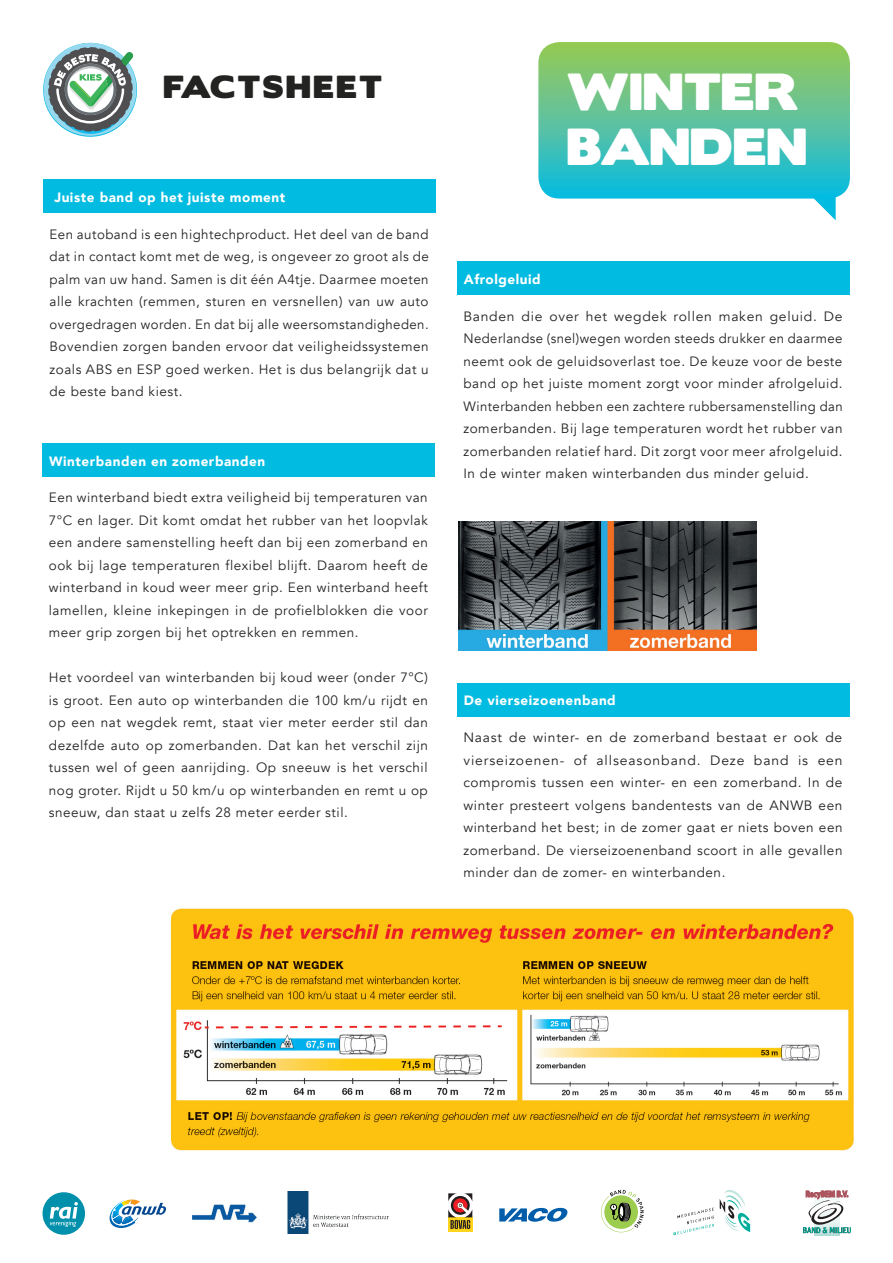
<style>
.page{position:relative;width:893px;height:1263px;background:#fff}
.page>*{position:absolute;margin:0;border:0;box-sizing:border-box;transform-origin:0 0}
.t1{font:46.5px/55.8px "Boris Black Bloxx";letter-spacing:.01em;color:#fff}
.t2{font:28.5px "Boris Black Bloxx";letter-spacing:.09em;color:#232322}
.t3{font:13.5px/22.5px "Avenir";letter-spacing:.04em;color:#232322;text-align:justify}
.t4{font:900 13.5px "Avenir";letter-spacing:.04em;color:#fff}
</style>
<div class="page">
<div style="left:43px;top:180px;width:392px;height:33px;background:#02bbe1"></div>
<svg style="left:538px;top:42px;width:312px;height:157px;background:#5bc39e"></svg>
<div style="left:44px;top:43px;width:93px;height:93px;background:#96d9ef;border-radius:50%"></div>
<svg style="left:48px;top:47px;width:86px;height:87px"></svg>
<div style="left:43px;top:443px;width:392px;height:34px;background:#02bbe1"></div>
<div style="left:457px;top:683px;width:392px;height:33px;background:#02bbe1"></div>
<img style="left:458px;top:522px;width:298px;height:129px">
<img style="left:171px;top:908px;width:683px;height:243px">
<div style="left:457px;top:262px;width:392px;height:33px;background:#02bbe1"></div>
<svg style="left:809px;top:193px;width:27px;height:27px"></svg>
<svg style="left:601px;top:1190px;width:43px;height:42px"></svg>
<svg style="left:448px;top:1193px;width:25px;height:39px"></svg>
<div style="left:448px;top:1217px;width:24px;height:14px;background:#fed41d"></div>
<svg style="left:448px;top:1193px;width:24px;height:36px"></svg>
<img style="left:288px;top:1191px;width:101px;height:42px">
<svg style="left:720px;top:1190px;width:30px;height:42px"></svg>
<svg style="left:673px;top:1207px;width:41px;height:28px"></svg>
<div style="left:43px;top:1192px;width:42px;height:43px;background:#0090ab;border-radius:50%"></div>
<svg style="left:50px;top:1202px;width:28px;height:25px"></svg>
<svg style="left:499px;top:1208px;width:68px;height:14px"></svg>
<svg style="left:110px;top:1199px;width:56px;height:29px"></svg>
<svg style="left:803px;top:1191px;width:47px;height:45px"></svg>
<img style="left:192px;top:1204px;width:65px;height:19px">
<h2 class="t2" style="left:163px;top:65px;width:220px">FACTSHEET</h2>
<p class="t4" style="left:54px;top:186px;width:232px">Juiste band op het juiste moment</p>
<p class="t3" style="left:50px;top:223px;width:381px">Een autoband is een hightechproduct. Het deel van de band dat in contact komt met de weg, is ongeveer zo groot als de palm van uw hand. Samen is dit één A4tje. Daarmee moeten alle krachten (remmen, sturen en versnellen) van uw auto overgedragen worden. En dat bij alle weersomstandigheden.<br>Bovendien zorgen banden ervoor dat veiligheidssystemen zoals ABS en ESP goed werken. Het is dus belangrijk dat u de beste band kiest.</p>
<p class="t4" style="left:49px;top:449px;width:218px">Winterbanden en zomerbanden</p>
<p class="t3" style="left:49px;top:487px;width:381px">Een winterband biedt extra veiligheid bij temperaturen van 7°C en lager. Dit komt omdat het rubber van het loopvlak een andere samenstelling heeft dan bij een zomerband en ook bij lage temperaturen flexibel blijft. Daarom heeft de winterband in koud weer meer grip. Een winterband heeft lamellen, kleine inkepingen in de profielblokken die voor meer grip zorgen bij het optrekken en remmen.</p>
<p class="t3" style="left:49px;top:667px;width:381px">Het voordeel van winterbanden bij koud weer (onder 7°C) is groot. Een auto op winterbanden die 100 km/u rijdt en op een nat wegdek remt, staat vier meter eerder stil dan dezelfde auto op zomerbanden. Dat kan het verschil zijn tussen wel of geen aanrijding. Op sneeuw is het verschil nog groter. Rijdt u 50 km/u op winterbanden en remt u op sneeuw, dan staat u zelfs 28 meter eerder stil.</p>
<h1 class="t1" style="left:567px;top:65px;width:242px">WINTER<br>BANDEN</h1>
<p class="t4" style="left:464px;top:268px;width:78px">Afrolgeluid</p>
<p class="t3" style="left:463px;top:305px;width:381px">Banden die over het wegdek rollen maken geluid. De Nederlandse (snel)wegen worden steeds drukker en daarmee neemt ook de geluidsoverlast toe. De keuze voor de beste band op het juiste moment zorgt voor minder afrolgeluid.<br>Winterbanden hebben een zachtere rubbersamenstelling dan zomerbanden. Bij lage temperaturen wordt het rubber van zomerbanden relatief hard. Dit zorgt voor meer afrolgeluid.<br>In de winter maken winterbanden dus minder geluid.</p>
<p class="t4" style="left:464px;top:689px;width:154px">De vierseizoenenband</p>
<p class="t3" style="left:463px;top:726px;width:381px">Naast de winter- en de zomerband bestaat er ook de vierseizoenen- of allseasonband. Deze band is een compromis tussen een winter- en een zomerband. In de winter presteert volgens bandentests van de ANWB een winterband het best; in de zomer gaat er niets boven een zomerband. De vierseizoenenband scoort in alle gevallen minder dan de zomer- en winterbanden.</p>
</div>
